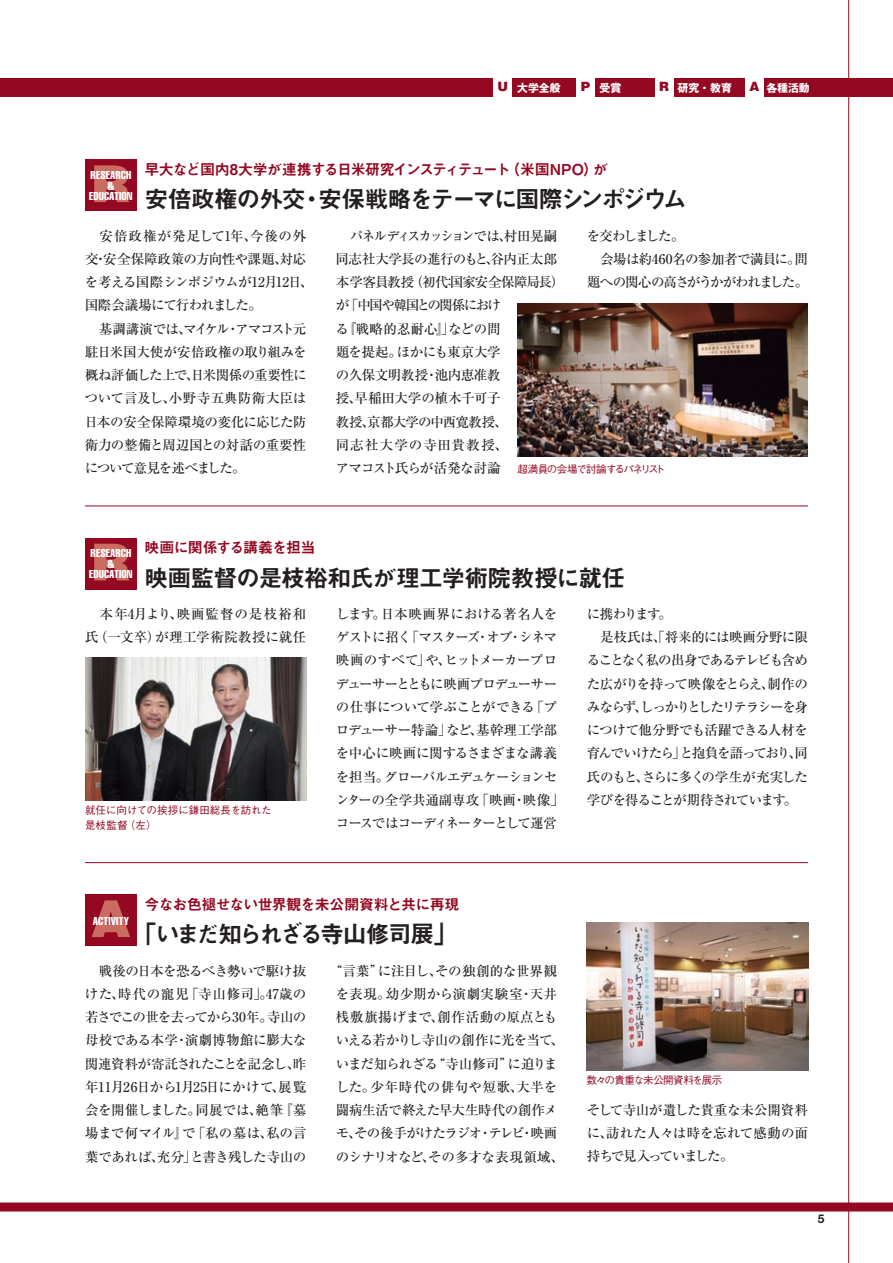
<style>
.page{position:relative;width:893px;height:1263px;background:#fff}
.page>*{position:absolute;margin:0;border:0;box-sizing:border-box;transform-origin:0 0}
.t1{font:24px "Midashi Go Pro MB31";letter-spacing:-.085em;color:#231f20}
.t2{font:24px "Midashi Go Pro MB31";letter-spacing:-.045em;color:#231f20}
.t3{font:24px "Midashi Go Pro MB31";letter-spacing:-.13em;color:#231f20}
.t4{font:15px "Midashi Go Pro MB31";letter-spacing:-.05em;color:#940821}
.t5{font:500 13.5px/23.2px "Ryumin Pro";letter-spacing:-.04em;color:#231f20}
.t6{font:500 13.5px/23.2px "Ryumin Pro";letter-spacing:-.02em;color:#231f20;text-align:center}
.t7{font:500 13.5px/23.2px "Ryumin Pro";letter-spacing:-.07em;color:#231f20}
.t8{font:500 13.5px/23.2px "Ryumin Pro";letter-spacing:-.065em;color:#231f20}
.t9{font:500 13.5px/23.2px "Ryumin Pro";letter-spacing:.04em;color:#231f20}
.t10{font:700 12px "Helvetica Neue LT Std";color:#231f20}
.t11{font:11.25px/10.5px "Helvetica LT Std Comp";letter-spacing:.01em;color:#fff;text-align:center}
.t12{font:700 10.8px "Gothic MB101 Pro";color:#fff}
.t13{font:500 10.5px/15px "Gothic BBB Pro";letter-spacing:-.005em;color:#940821}
.t14{font:500 10.5px "Gothic BBB Pro";letter-spacing:-.09em;color:#940821}
.t15{font:500 10.5px "Gothic BBB Pro";letter-spacing:-.065em;color:#940821}
.s1{font-family:"Helvetica LT Std";font-weight:900;font-size:12.9px;color:#940821}
</style>
<div class="page">
<div style="left:0;top:78px;width:893px;height:18px;background:#940821"></div>
<div style="left:0;top:1202px;width:893px;height:9px;background:#940821"></div>
<div style="left:655px;top:78px;width:18px;height:18px;background:#fff"></div>
<div style="left:576px;top:78px;width:19px;height:18px;background:#fff"></div>
<div style="left:745px;top:78px;width:19px;height:18px;background:#fff"></div>
<div style="left:494px;top:78px;width:18px;height:18px;background:#fff"></div>
<hr style="left:848px;top:0;width:1px;height:1263px;background:#940821">
<hr style="left:85px;top:506px;width:723px;height:1px;background:#940821">
<hr style="left:85px;top:862px;width:723px;height:1px;background:#940821">
<div style="left:308px;top:195px;width:8px;height:8px;border:3px solid #fff;border-radius:50%"></div>
<div style="left:85px;top:159px;width:52px;height:52px;background:#940821"></div>
<img style="left:518px;top:303px;width:290px;height:154px">
<div style="left:85px;top:538px;width:52px;height:51px;background:#940821"></div>
<img style="left:85px;top:657px;width:222px;height:144px">
<div style="left:85px;top:894px;width:52px;height:52px;background:#940821"></div>
<img style="left:586px;top:923px;width:223px;height:148px">
<p class="t12" style="left:498px;top:79px;width:65px"><span class="s1">U</span> 大学全般</p>
<p class="t12" style="left:581px;top:79px;width:42px"><span class="s1">P</span> 受賞</p>
<p class="t12" style="left:659px;top:79px;width:74px"><span class="s1">R</span> 研究・教育</p>
<p class="t12" style="left:749px;top:79px;width:62px"><span class="s1">A</span> 各種活動</p>
<p class="t4" style="left:145px;top:157px;width:464px">早大など国内8大学が連携する日米研究インスティテュート（米国NPO）が</p>
<h1 class="t1" style="left:91px;top:180px;width:597px"><sup>R</sup> 安倍政権の外交・安保戦略をテーマに国際シンポジウム</h1>
<p class="t11" style="left:89px;top:170px;width:45px">RESEARCH &amp;<br>EDUCATION</p>
<p class="t5" style="left:85px;top:223px;width:230px">　安倍政権が発足して1年、今後の外交・安全保障政策の方向性や課題、対応を考える国際シンポジウムが12月12日、国際会議場にて行われました。<br>　基調講演では、マイケル・アマコスト元駐日米国大使が安倍政権の取り組みを概ね評価した上で、日米関係の重要性について言及し、小野寺五典防衛大臣は日本の安全保障環境の変化に応じた防衛力の整備と周辺国との対話の重要性について意見を述べました。</p>
<p class="t5" style="left:336px;top:223px;width:230px">　パネルディスカッションでは、村田晃嗣同志社大学長の進行のもと、谷内正太郎本学客員教授（初代：国家安全保障局長）が「中国や韓国との関係におけ<br>る『戦略的忍耐心』」などの問<br>題を提起。ほかにも東京大学<br>の久保文明教授・池内恵准教<br>授、早稲田大学の植木千可子<br>教授、京都大学の中西寛教授、<br>同志社大学の寺田貴教授、<br>アマコスト氏らが活発な討論</p>
<p class="t8" style="left:587px;top:223px;width:223px">を交わしました。<br>　会場は約460名の参加者で満員に。問題への関心の高さがうかがわれました。</p>
<p class="t14" style="left:518px;top:460px;width:149px">超満員の会場で討論するパネリスト</p>
<p class="t4" style="left:145px;top:535px;width:172px">映画に関係する講義を担当</p>
<h1 class="t2" style="left:91px;top:558px;width:536px"><sup>R</sup> 映画監督の是枝裕和氏が理工学術院教授に就任</h1>
<p class="t11" style="left:89px;top:548px;width:45px">RESEARCH &amp;<br>EDUCATION</p>
<p class="t9" style="left:85px;top:601px;width:223px">　本年4月より、映画監督の是枝裕和氏（一文卒）が理工学術院教授に就任</p>
<p class="t5" style="left:336px;top:601px;width:230px">します。日本映画界における著名人をゲストに招く「マスターズ・オブ・シネマ映画のすべて」や、ヒットメーカープロデューサーとともに映画プロデューサーの仕事について学ぶことができる「プロデューサー特論」など、基幹理工学部を中心に映画に関するさまざまな講義を担当。グローバルエデュケーションセンターの全学共通副専攻「映画・映像」コースではコーディネーターとして運営</p>
<p class="t7" style="left:587px;top:601px;width:223px">に携わります。<br>　是枝氏は、「将来的には映画分野に限ることなく私の出身であるテレビも含めた広がりを持って映像をとらえ、制作のみならず、しっかりとしたリテラシーを身につけて他分野でも活躍できる人材を育んでいけたら」と抱負を語っており、同氏のもと、さらに多くの学生が充実した学びを得ることが期待されています。</p>
<p class="t13" style="left:85px;top:801px;width:188px">就任に向けての挨拶に鎌田総長を訪れた是枝監督（左）</p>
<p class="t4" style="left:145px;top:892px;width:316px">今なお色褪せない世界観を未公開資料と共に再現</p>
<h1 class="t3" style="left:91px;top:915px;width:368px"><sup>A</sup> 「いまだ知られざる寺山修司展」</h1>
<p class="t11" style="left:93px;top:915px;width:37px">ACTIVITY</p>
<p class="t5" style="left:85px;top:958px;width:223px;text-align:justify">　戦後の日本を恐るべき勢いで駆け抜けた、時代の寵児「寺山修司」。47歳の若さでこの世を去ってから30年。寺山の母校である本学・演劇博物館に膨大な関連資料が寄託されたことを記念し、昨年11月26日から1月25日にかけて、展覧会を開催しました。同展では、絶筆『墓場まで何マイル』で「私の墓は、私の言葉であれば、充分」と書き残した寺山の</p>
<p class="t6" style="left:329px;top:958px;width:237px">“言葉”に注目し、その独創的な世界観を表現。幼少期から演劇実験室・天井桟敷旗揚げまで、創作活動の原点ともいえる若かりし寺山の創作に光を当て、いまだ知られざる“寺山修司”に迫りました。少年時代の俳句や短歌、大半を闘病生活で終えた早大生時代の創作メモ、その後手がけたラジオ・テレビ・映画のシナリオなど、その多才な表現領域、</p>
<p class="t15" style="left:586px;top:1072px;width:137px">数々の貴重な未公開資料を展示</p>
<p class="t5" style="left:587px;top:1097px;width:223px;text-align:justify">そして寺山が遺した貴重な未公開資料に、訪れた人々は時を忘れて感動の面持ちで見入っていました。</p>
<p class="t10" style="left:818px;top:1211px;width:8px">5</p>
</div>
